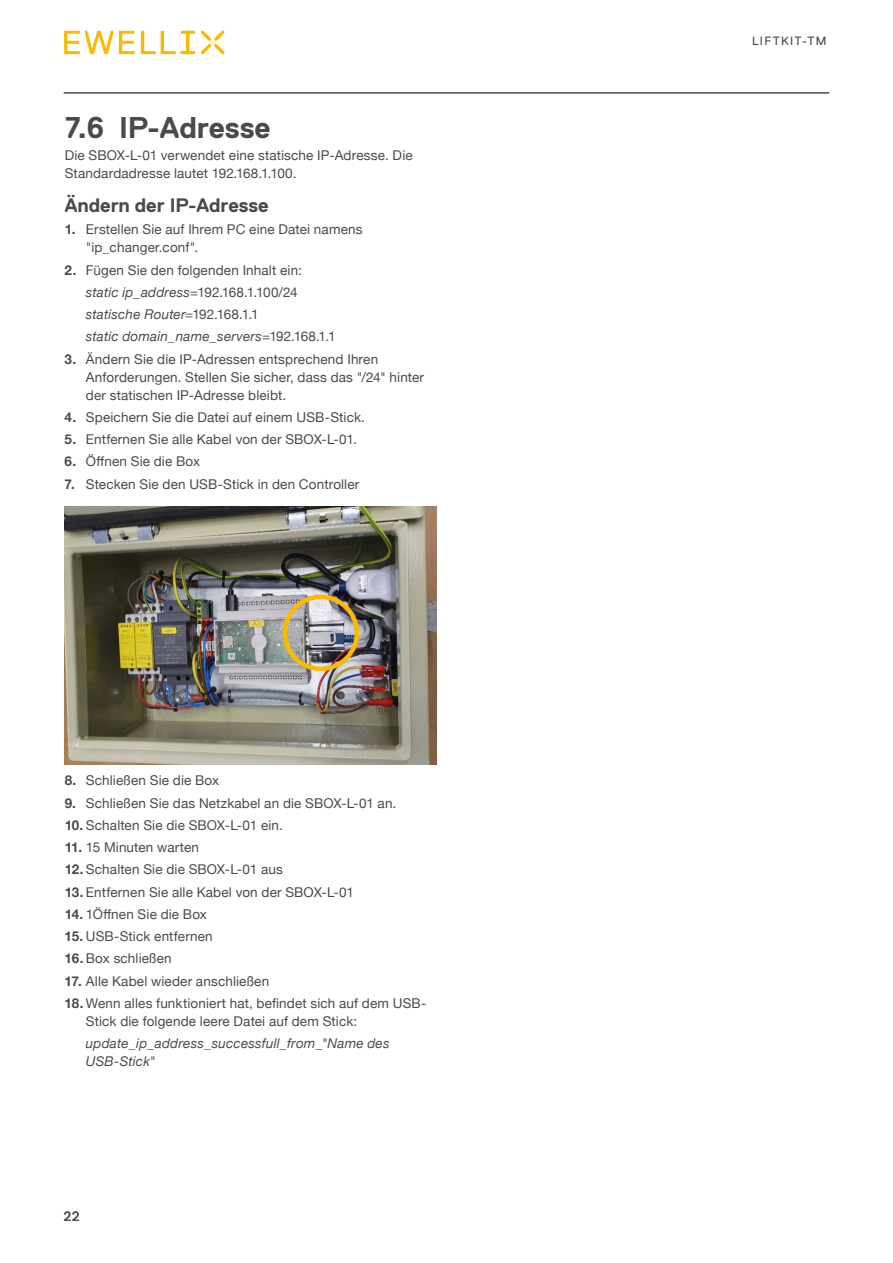
<style>
.page{position:relative;width:893px;height:1263px;background:#fff}
.page>*{position:absolute;margin:0;border:0;box-sizing:border-box;transform-origin:0 0}
.t1{font:700 30px "Replica Std";letter-spacing:-.005em;color:#4a4a49}
.t2{font:700 19.5px "Replica Std";letter-spacing:-.005em;color:#4a4a49}
.t3{font:13.5px/18px "Helvetica Neue";letter-spacing:.01em;color:#4a4a49}
.t4{font:italic 13.5px/18px "Helvetica Neue";letter-spacing:.015em;color:#4a4a49}
.t5{font:13.5px "Replica Std";color:#4a4a49}
.t6{font:12px "Replica Std";letter-spacing:.11em;color:#4a4a49}
.s1{font-weight:700}
.s2{font-style:italic}
.s3{font-style:normal}
</style>
<div class="page">
<svg style="left:64px;top:31px;width:131px;height:23px"></svg>
<svg style="left:201px;top:31px;width:23px;height:23px"></svg>
<hr style="left:64px;top:93px;width:765px;height:1px;background:#4a4a49">
<img style="left:65px;top:506px;width:372px;height:259px">
<div style="left:283px;top:595px;width:76px;height:76px;border:4px solid #fbba00;border-radius:50%"></div>
<h1 class="t1" style="left:65px;top:111px;width:208px">7.6 IP-Adresse</h1>
<p class="t3" style="left:65px;top:147px;width:350px">Die SBOX-L-01 verwendet eine statische IP-Adresse. Die<br>Standardadresse lautet 192.168.1.100.</p>
<h2 class="t2" style="left:65px;top:195px;width:206px">Ändern der IP-Adresse</h2>
<p class="t3" style="left:86px;top:221px;width:278px;text-indent:-21px"><span class="s1">1.</span> Erstellen Sie auf Ihrem PC eine Datei namens "ip_changer.conf".</p>
<p class="t3" style="left:86px;top:260px;width:251px;line-height:22.2px;text-indent:-21px"><span class="s1">2.</span> Fügen Sie den folgenden Inhalt ein: <span class="s2">static ip_address</span>=192.168.1.100/24 <span class="s2">statische Router</span>=192.168.1.1<br><span class="s2">static domain_name_servers</span>=192.168.1.1</p>
<p class="t3" style="left:86px;top:351px;width:340px;text-indent:-21px"><span class="s1">3.</span> Ändern Sie die IP-Adressen entsprechend Ihren<br>Anforderungen. Stellen Sie sicher, dass das "/24" hinter der statischen IP-Adresse bleibt.</p>
<p class="t3" style="left:65px;top:409px;width:302px"><span class="s1">4.</span> Speichern Sie die Datei auf einem USB-Stick.</p>
<p class="t3" style="left:65px;top:431px;width:294px"><span class="s1">5.</span> Entfernen Sie alle Kabel von der SBOX-L-01.</p>
<p class="t3" style="left:65px;top:453px;width:137px"><span class="s1">6.</span> Öffnen Sie die Box</p>
<p class="t3" style="left:65px;top:476px;width:296px"><span class="s1">7.</span> Stecken Sie den USB-Stick in den Controller</p>
<p class="t3" style="left:65px;top:772px;width:156px"><span class="s1">8.</span> Schließen Sie die Box</p>
<p class="t3" style="left:65px;top:794px;width:333px"><span class="s1">9.</span> Schließen Sie das Netzkabel an die SBOX-L-01 an.</p>
<p class="t3" style="left:65px;top:817px;width:220px"><span class="s1">10.</span> Schalten Sie die SBOX-L-01 ein.</p>
<p class="t3" style="left:65px;top:839px;width:136px"><span class="s1">11.</span> 15 Minuten warten</p>
<p class="t3" style="left:65px;top:861px;width:220px"><span class="s1">12.</span> Schalten Sie die SBOX-L-01 aus</p>
<p class="t3" style="left:65px;top:883px;width:291px"><span class="s1">13.</span> Entfernen Sie alle Kabel von der SBOX-L-01</p>
<p class="t3" style="left:65px;top:906px;width:144px"><span class="s1">14.</span> 1Öffnen Sie die Box</p>
<p class="t3" style="left:65px;top:928px;width:150px"><span class="s1">15.</span> USB-Stick entfernen</p>
<p class="t3" style="left:65px;top:950px;width:109px"><span class="s1">16.</span> Box schließen</p>
<p class="t3" style="left:65px;top:972px;width:206px"><span class="s1">17.</span> Alle Kabel wieder anschließen</p>
<p class="t3" style="left:86px;top:995px;width:342px;text-indent:-21px"><span class="s1">18.</span> Wenn alles funktioniert hat, befindet sich auf dem USB-<br>Stick die folgende leere Datei auf dem Stick:</p>
<p class="t4" style="left:86px;top:1035px;width:305px">update_ip_address_successfull_from_"Name des<br>USB-Stick<span class="s3">"</span></p>
<p class="t5" style="left:64px;top:1209px;width:17px">22</p>
<p class="t6" style="left:752px;top:34px;width:76px">LIFTKIT-TM</p>
</div>
